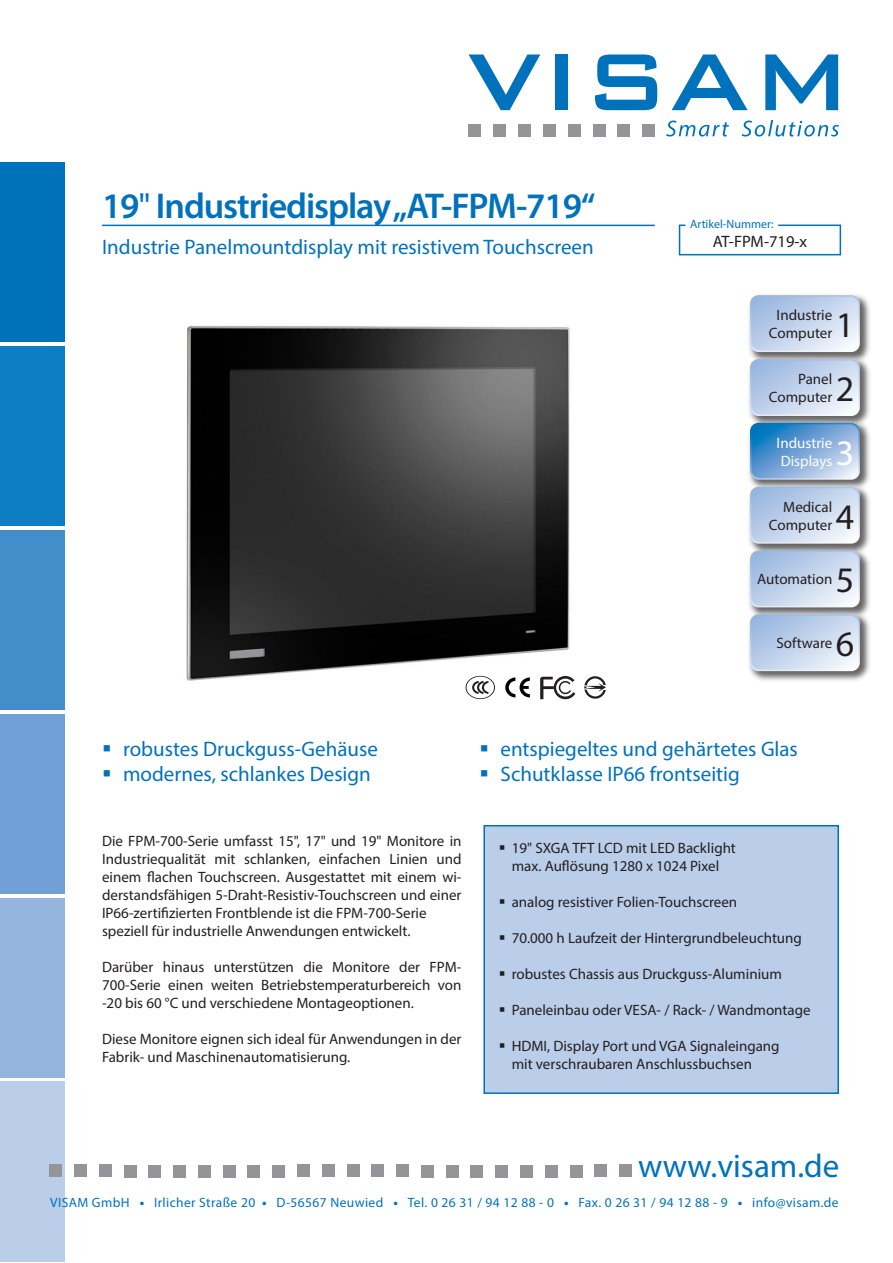
<style>
.page{position:relative;width:893px;height:1263px;background:#fff}
.page>*{position:absolute;margin:0;border:0;box-sizing:border-box;transform-origin:0 0}
.t1{font:600 36px "Myriad Pro";letter-spacing:-.03em;color:#0072bc}
.t2{font:36px "Myriad Pro";color:#231f20}
.t3{font:36px "Myriad Pro";color:#fff}
.t4{font:33px "Myriad Pro";color:#0072bc}
.t5{font:21px "Myriad Pro";color:#0072bc}
.t6{font:16.5px "Myriad Pro";color:#231f20}
.t7{font:15px/18px "Myriad Pro";color:#231f20;text-align:right}
.t8{font:15px/18px "Myriad Pro";color:#fff}
.t9{font:13.5px "Myriad Pro";letter-spacing:.03em;color:#0072bc}
.t10{font:12px "Myriad Pro";color:#0072bc}
.s1{font-weight:400}
.s2{font-weight:700}
</style>
<div class="page">
<div style="left:0;top:1081px;width:65px;height:181px;background:#bacde9"></div>
<div style="left:0;top:162px;width:65px;height:180px;background:#0072bc"></div>
<div style="left:0;top:346px;width:65px;height:180px;background:#0d7ec3"></div>
<div style="left:0;top:530px;width:65px;height:180px;background:#448dcb"></div>
<div style="left:0;top:714px;width:65px;height:179px;background:#70a0d5"></div>
<div style="left:0;top:898px;width:65px;height:179px;background:#95b5de"></div>
<div style="left:124px;top:1165px;width:12px;height:12px;background:#939598"></div>
<div style="left:149px;top:1165px;width:12px;height:12px;background:#939598"></div>
<div style="left:173px;top:1165px;width:13px;height:12px;background:#939598"></div>
<div style="left:198px;top:1165px;width:13px;height:12px;background:#939598"></div>
<div style="left:223px;top:1165px;width:12px;height:12px;background:#939598"></div>
<div style="left:248px;top:1165px;width:12px;height:12px;background:#939598"></div>
<div style="left:272px;top:1165px;width:13px;height:12px;background:#939598"></div>
<div style="left:50px;top:1164px;width:12px;height:13px;background:#939598"></div>
<div style="left:74px;top:1164px;width:13px;height:13px;background:#939598"></div>
<div style="left:99px;top:1164px;width:12px;height:13px;background:#939598"></div>
<div style="left:421px;top:1165px;width:13px;height:12px;background:#939598"></div>
<div style="left:446px;top:1165px;width:12px;height:12px;background:#939598"></div>
<div style="left:471px;top:1165px;width:12px;height:12px;background:#939598"></div>
<div style="left:495px;top:1165px;width:13px;height:12px;background:#939598"></div>
<div style="left:520px;top:1165px;width:13px;height:12px;background:#939598"></div>
<div style="left:545px;top:1165px;width:12px;height:12px;background:#939598"></div>
<div style="left:570px;top:1165px;width:12px;height:12px;background:#939598"></div>
<div style="left:297px;top:1164px;width:13px;height:13px;background:#939598"></div>
<div style="left:322px;top:1164px;width:12px;height:13px;background:#939598"></div>
<div style="left:347px;top:1164px;width:12px;height:13px;background:#939598"></div>
<div style="left:372px;top:1164px;width:12px;height:13px;background:#939598"></div>
<div style="left:396px;top:1164px;width:13px;height:13px;background:#939598"></div>
<div style="left:595px;top:1164px;width:12px;height:13px;background:#939598"></div>
<div style="left:619px;top:1164px;width:13px;height:13px;background:#939598"></div>
<svg style="left:679px;top:225px;width:162px;height:30px"></svg>
<img style="left:749px;top:295px;width:121px;height:61px">
<svg style="left:750px;top:295px;width:110px;height:57px;background:#c5d5ec"></svg>
<img style="left:749px;top:356px;width:121px;height:63px">
<svg style="left:750px;top:359px;width:110px;height:57px;background:#c5d5ec"></svg>
<img style="left:749px;top:419px;width:121px;height:64px">
<svg style="left:750px;top:423px;width:110px;height:57px;background:#77a8d6"></svg>
<img style="left:749px;top:483px;width:121px;height:63px">
<svg style="left:750px;top:487px;width:110px;height:57px;background:#c5d4eb"></svg>
<img style="left:749px;top:546px;width:121px;height:65px">
<svg style="left:750px;top:550px;width:110px;height:57px;background:#c5d5eb"></svg>
<img style="left:749px;top:611px;width:121px;height:70px">
<svg style="left:750px;top:614px;width:110px;height:57px;background:#c5d5ec"></svg>
<svg style="left:468px;top:54px;width:72px;height:56px"></svg>
<div style="left:555px;top:54px;width:13px;height:56px;background:#0072bc"></div>
<svg style="left:595px;top:54px;width:62px;height:56px"></svg>
<svg style="left:672px;top:54px;width:76px;height:56px"></svg>
<svg style="left:765px;top:54px;width:73px;height:56px"></svg>
<div style="left:468px;top:124px;width:13px;height:12px;background:#939598"></div>
<div style="left:493px;top:124px;width:13px;height:12px;background:#939598"></div>
<div style="left:518px;top:124px;width:13px;height:12px;background:#939598"></div>
<div style="left:543px;top:124px;width:12px;height:12px;background:#939598"></div>
<div style="left:568px;top:124px;width:12px;height:12px;background:#939598"></div>
<div style="left:593px;top:124px;width:12px;height:12px;background:#939598"></div>
<div style="left:618px;top:124px;width:12px;height:12px;background:#939598"></div>
<div style="left:642px;top:124px;width:13px;height:12px;background:#939598"></div>
<svg style="left:666px;top:121px;width:63px;height:16px"></svg>
<svg style="left:742px;top:120px;width:97px;height:17px"></svg>
<hr style="left:102px;top:225px;width:553px;height:1px;background:#0072bc">
<div style="left:483px;top:825px;width:356px;height:269px;background:#bacde9;border:2px solid #0072bc"></div>
<img style="left:186px;top:325px;width:419px;height:375px">
<svg style="left:505px;top:677px;width:25px;height:20px"></svg>
<svg style="left:466px;top:676px;width:29px;height:23px"></svg>
<div style="left:467px;top:677px;width:27px;height:21px;background:#fff;border-radius:50%"></div>
<svg style="left:472px;top:681px;width:16px;height:13px"></svg>
<svg style="left:554px;top:676px;width:23px;height:23px"></svg>
<svg style="left:556px;top:679px;width:19px;height:17px"></svg>
<svg style="left:559px;top:681px;width:13px;height:13px"></svg>
<div style="left:560px;top:682px;width:10px;height:11px;background:#fff;border-radius:50%"></div>
<svg style="left:569px;top:680px;width:8px;height:14px"></svg>
<svg style="left:540px;top:676px;width:14px;height:23px"></svg>
<svg style="left:584px;top:676px;width:22px;height:23px"></svg>
<svg style="left:586px;top:678px;width:18px;height:18px"></svg>
<svg style="left:584px;top:683px;width:22px;height:9px"></svg>
<svg style="left:231px;top:650px;width:32px;height:8px"></svg>
<p class="t1" style="left:102px;top:183px;width:495px">19<span class="s1">"</span> Industriedisplay „AT-FPM-719“</p>
<p class="t5" style="left:102px;top:234px;width:493px">Industrie Panelmountdisplay mit resistivem Touchscreen</p>
<p class="t10" style="left:690px;top:216px;width:85px">Artikel-Nummer:</p>
<p class="t6" style="left:713px;top:231px;width:96px">AT-FPM-719-x</p>
<p class="t7" style="left:769px;top:306px;width:65px;text-align:center">Industrie<br>Computer</p>
<p class="t7" style="left:769px;top:370px;width:65px">Panel<br>Computer</p>
<h1 class="t2" style="left:836px;top:367px;width:20px">2</h1>
<p class="t8" style="left:777px;top:433px;width:57px">Industrie<br>Displays</p>
<h1 class="t3" style="left:836px;top:431px;width:20px">3</h1>
<p class="t7" style="left:769px;top:497px;width:65px">Medical<br>Computer</p>
<h1 class="t2" style="left:836px;top:494px;width:20px">4</h1>
<h1 class="t2" style="left:836px;top:303px;width:20px">1</h1>
<p class="t7" style="left:757px;top:570px;width:77px">Automation</p>
<h1 class="t2" style="left:836px;top:558px;width:20px">5</h1>
<p class="t7" style="left:776px;top:634px;width:57px">Software</p>
<h1 class="t2" style="left:836px;top:622px;width:20px">6</h1>
<p class="t5" style="left:102px;top:736px;width:277px">▪ robustes Druckguss-Gehäuse</p>
<p class="t5" style="left:102px;top:761px;width:270px">▪ modernes, schlankes Design</p>
<p class="t7" style="left:102px;top:831px;width:361px;text-align:justify">Die FPM-700-Serie umfasst 15", 17" und 19" Monitore in Industriequalität mit schlanken, einfachen Linien und einem flachen Touchscreen. Ausgestattet mit einem wi&shy;derstandsfähigen 5-Draht-Resistiv-Touchscreen und einer IP66-zertifizierten Frontblende ist die FPM-700-Serie</p>
<p class="t7" style="left:102px;top:921px;width:310px">speziell für industrielle Anwendungen entwickelt.</p>
<p class="t7" style="left:102px;top:957px;width:361px;text-align:justify">Darüber hinaus unterstützen die Monitore der FPM-700-Serie einen weiten Betriebstemperaturbereich von -20 bis 60 °C und verschiedene Montageoptionen.</p>
<p class="t7" style="left:102px;top:1029px;width:361px;text-align:left">Diese Monitore eignen sich ideal für Anwendungen in der<br>Fabrik- und Maschinenautomatisierung.</p>
<p class="t5" style="left:479px;top:736px;width:320px">▪ entspiegeltes und gehärtetes Glas</p>
<p class="t5" style="left:479px;top:761px;width:262px">▪ Schutklasse IP66 frontseitig</p>
<p class="t7" style="left:499px;top:838px;width:238px">▪ 19" SXGA TFT LCD mit LED Backlight</p>
<p class="t7" style="left:512px;top:856px;width:209px">max. Auflösung 1280 x 1024 Pixel</p>
<p class="t7" style="left:499px;top:892px;width:240px">▪ analog resistiver Folien-Touchscreen</p>
<p class="t7" style="left:499px;top:928px;width:304px">▪ 70.000 h Laufzeit der Hintergrundbeleuchtung</p>
<p class="t7" style="left:499px;top:964px;width:284px">▪ robustes Chassis aus Druckguss-Aluminium</p>
<p class="t7" style="left:499px;top:1000px;width:313px">▪ Paneleinbau oder VESA- / Rack- / Wandmontage</p>
<p class="t7" style="left:512px;top:1036px;width:269px;text-align:left;text-indent:-13px">▪ HDMI, Display Port und VGA Signaleingang mit verschraubaren Anschlussbuchsen</p>
<h2 class="t4" style="left:638px;top:1145px;width:203px">www.visam.de</h2>
<p class="t9" style="left:50px;top:1194px;width:790px">VISAM GmbH <span class="s2">•</span> Irlicher Straße 20 <span class="s2">•</span> D-56567 Neuwied <span class="s2">•</span> Tel. 0 26 31 / 94 12 88 - 0 <span class="s2">•</span> Fax. 0 26 31 / 94 12 88 - 9 <span class="s2">•</span> info@visam.de</p>
</div>
